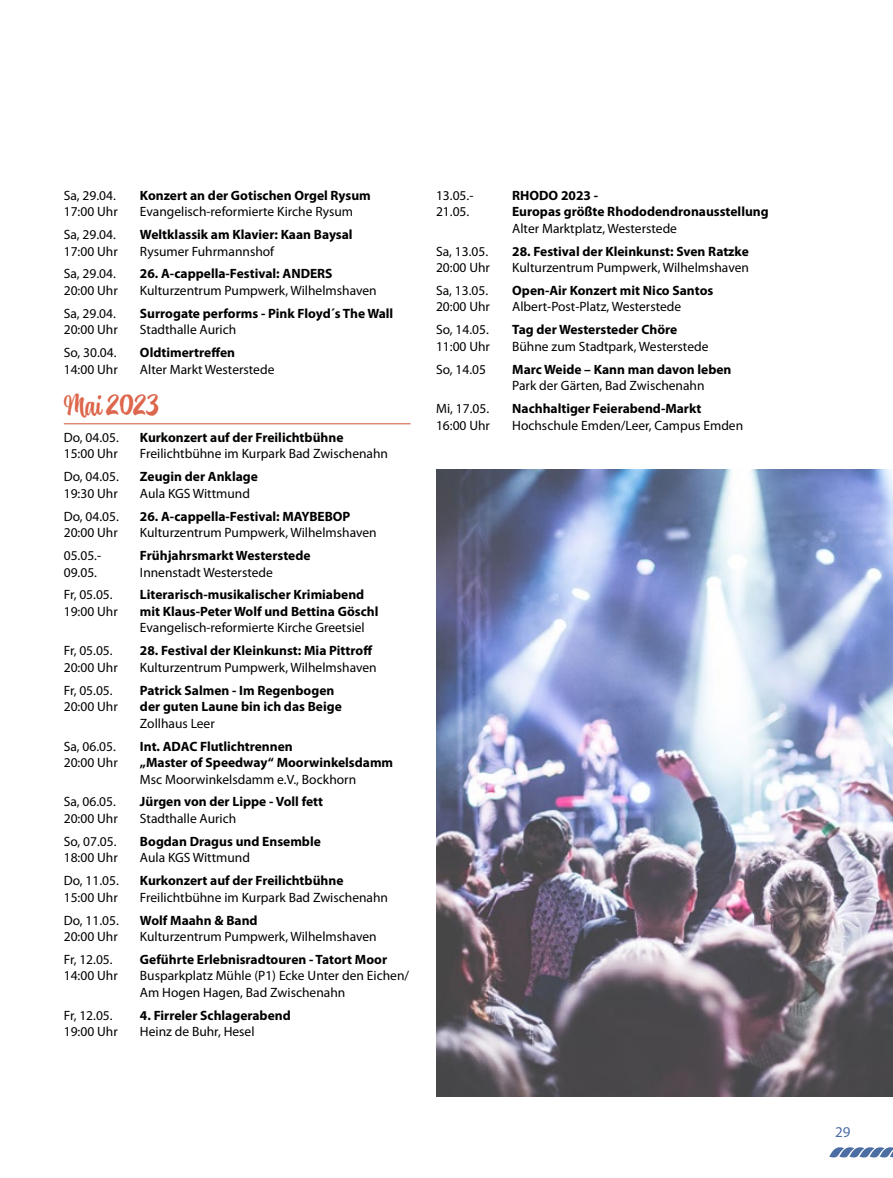
<style>
.page{position:relative;width:893px;height:1178px;background:#fff}
.page>*{position:absolute;margin:0;border:0;box-sizing:border-box;transform-origin:0 0}
.t1{font:27px "Atocha";color:#dc674c}
.t2{font:15px "Myriad Pro";color:#4c6ea3}
.t3{font:13.5px/16.5px "Myriad Pro";color:#000}
.t4{font:700 13.5px/16.5px "Myriad Pro";color:#000}
</style>
<div class="page">
<svg style="left:829px;top:1147px;width:64px;height:11px"></svg>
<img style="left:436px;top:470px;width:457px;height:627px">
<hr style="left:64px;top:423px;width:346px;height:1px;background:#dc674c">
<p class="t3" style="left:64px;top:187px;width:55px">Sa, 29.04.<br>17:00 Uhr</p>
<p class="t4" style="left:140px;top:186px;width:232px">Konzert an der Gotischen Orgel Rysum</p>
<p class="t3" style="left:140px;top:203px;width:215px">Evangelisch-reformierte Kirche Rysum</p>
<p class="t3" style="left:64px;top:226px;width:55px">Sa, 29.04.<br>17:00 Uhr</p>
<p class="t4" style="left:140px;top:226px;width:214px">Weltklassik am Klavier: Kaan Baysal</p>
<p class="t3" style="left:140px;top:243px;width:136px">Rysumer Fuhrmannshof</p>
<p class="t3" style="left:64px;top:265px;width:55px">Sa, 29.04.<br>20:00 Uhr</p>
<p class="t4" style="left:140px;top:265px;width:194px">26. A-cappella-Festival: ANDERS</p>
<p class="t3" style="left:140px;top:282px;width:238px">Kulturzentrum Pumpwerk, Wilhelmshaven</p>
<p class="t3" style="left:64px;top:305px;width:55px">Sa, 29.04.<br>20:00 Uhr</p>
<p class="t4" style="left:140px;top:305px;width:255px">Surrogate performs - Pink Floyd´s The Wall</p>
<p class="t3" style="left:140px;top:321px;width:98px">Stadthalle Aurich</p>
<p class="t3" style="left:64px;top:344px;width:55px">So, 30.04.<br>14:00 Uhr</p>
<p class="t4" style="left:140px;top:344px;width:97px">Oldtimertreffen</p>
<p class="t3" style="left:140px;top:361px;width:136px">Alter Markt Westerstede</p>
<h1 class="t1" style="left:64px;top:386px;width:96px">Mai 2023</h1>
<p class="t3" style="left:64px;top:429px;width:57px">Do, 04.05.<br>15:00 Uhr</p>
<p class="t4" style="left:140px;top:429px;width:205px">Kurkonzert auf der Freilichtbühne</p>
<p class="t3" style="left:140px;top:445px;width:250px">Freilichtbühne im Kurpark Bad Zwischenahn</p>
<p class="t3" style="left:64px;top:468px;width:57px">Do, 04.05.<br>19:30 Uhr</p>
<p class="t4" style="left:140px;top:468px;width:119px">Zeugin der Anklage</p>
<p class="t3" style="left:140px;top:485px;width:112px">Aula KGS Wittmund</p>
<p class="t3" style="left:64px;top:508px;width:57px">Do, 04.05.<br>20:00 Uhr</p>
<p class="t4" style="left:140px;top:507px;width:212px">26. A-cappella-Festival: MAYBEBOP</p>
<p class="t3" style="left:140px;top:524px;width:238px">Kulturzentrum Pumpwerk, Wilhelmshaven</p>
<p class="t3" style="left:64px;top:547px;width:39px">05.05.-<br>09.05.</p>
<p class="t4" style="left:140px;top:547px;width:172px">Frühjahrsmarkt Westerstede</p>
<p class="t3" style="left:140px;top:563px;width:134px">Innenstadt Westerstede</p>
<p class="t3" style="left:64px;top:586px;width:55px">Fr, 05.05.<br>19:00 Uhr</p>
<p class="t4" style="left:140px;top:586px;width:240px">Literarisch-musikalischer Krimiabend mit Klaus-Peter Wolf und Bettina Göschl</p>
<p class="t3" style="left:140px;top:619px;width:226px">Evangelisch-reformierte Kirche Greetsiel</p>
<p class="t3" style="left:64px;top:642px;width:55px">Fr, 05.05.<br>20:00 Uhr</p>
<p class="t4" style="left:140px;top:642px;width:234px">28. Festival der Kleinkunst: Mia Pittroff</p>
<p class="t3" style="left:140px;top:659px;width:238px">Kulturzentrum Pumpwerk, Wilhelmshaven</p>
<p class="t3" style="left:64px;top:682px;width:55px">Fr, 05.05.<br>20:00 Uhr</p>
<p class="t4" style="left:140px;top:681px;width:203px">Patrick Salmen - Im Regenbogen der guten Laune bin ich das Beige</p>
<p class="t3" style="left:140px;top:715px;width:76px">Zollhaus Leer</p>
<p class="t3" style="left:64px;top:737px;width:55px">Sa, 06.05.<br>20:00 Uhr</p>
<p class="t4" style="left:140px;top:737px;width:255px">Int. ADAC Flutlichtrennen<br>„Master of Speedway“ Moorwinkelsdamm</p>
<p class="t3" style="left:140px;top:770px;width:218px">Msc Moorwinkelsdamm e.V., Bockhorn</p>
<p class="t3" style="left:64px;top:793px;width:55px">Sa, 06.05.<br>20:00 Uhr</p>
<p class="t4" style="left:140px;top:793px;width:185px">Jürgen von der Lippe - Voll fett</p>
<p class="t3" style="left:140px;top:810px;width:98px">Stadthalle Aurich</p>
<p class="t3" style="left:64px;top:833px;width:55px">So, 07.05.<br>18:00 Uhr</p>
<p class="t4" style="left:140px;top:832px;width:182px">Bogdan Dragus und Ensemble</p>
<p class="t3" style="left:140px;top:849px;width:112px">Aula KGS Wittmund</p>
<p class="t3" style="left:64px;top:872px;width:57px">Do, 11.05.<br>15:00 Uhr</p>
<p class="t4" style="left:140px;top:872px;width:205px">Kurkonzert auf der Freilichtbühne</p>
<p class="t3" style="left:140px;top:889px;width:250px">Freilichtbühne im Kurpark Bad Zwischenahn</p>
<p class="t3" style="left:64px;top:911px;width:57px">Do, 11.05.<br>20:00 Uhr</p>
<p class="t4" style="left:140px;top:911px;width:119px">Wolf Maahn &amp; Band</p>
<p class="t3" style="left:140px;top:928px;width:238px">Kulturzentrum Pumpwerk, Wilhelmshaven</p>
<p class="t3" style="left:64px;top:951px;width:55px">Fr, 12.05.<br>14:00 Uhr</p>
<p class="t4" style="left:140px;top:951px;width:249px">Geführte Erlebnisradtouren - Tatort Moor</p>
<p class="t3" style="left:140px;top:967px;width:271px">Busparkplatz Mühle (P1) Ecke Unter den Eichen/<br>Am Hogen Hagen, Bad Zwischenahn</p>
<p class="t3" style="left:64px;top:1007px;width:55px">Fr, 12.05.<br>19:00 Uhr</p>
<p class="t4" style="left:140px;top:1006px;width:152px">4. Firreler Schlagerabend</p>
<p class="t3" style="left:140px;top:1023px;width:116px">Heinz de Buhr, Hesel</p>
<p class="t3" style="left:436px;top:187px;width:39px">13.05.-<br>21.05.</p>
<p class="t4" style="left:512px;top:186px;width:258px">RHODO 2023 -<br>Europas größte Rhododendronausstellung</p>
<p class="t3" style="left:512px;top:220px;width:166px">Alter Marktplatz, Westerstede</p>
<p class="t3" style="left:436px;top:243px;width:55px">Sa, 13.05.<br>20:00 Uhr</p>
<p class="t4" style="left:512px;top:242px;width:238px">28. Festival der Kleinkunst: Sven Ratzke</p>
<p class="t3" style="left:512px;top:259px;width:238px">Kulturzentrum Pumpwerk, Wilhelmshaven</p>
<p class="t3" style="left:436px;top:282px;width:55px">Sa, 13.05.<br>20:00 Uhr</p>
<p class="t4" style="left:512px;top:282px;width:203px">Open-Air Konzert mit Nico Santos</p>
<p class="t3" style="left:512px;top:298px;width:170px">Albert-Post-Platz, Westerstede</p>
<p class="t3" style="left:436px;top:321px;width:55px">So, 14.05.<br>11:00 Uhr</p>
<p class="t4" style="left:512px;top:321px;width:167px">Tag der Westersteder Chöre</p>
<p class="t3" style="left:512px;top:338px;width:198px">Bühne zum Stadtpark, Westerstede</p>
<p class="t3" style="left:436px;top:361px;width:51px">So, 14.05</p>
<p class="t4" style="left:512px;top:360px;width:221px">Marc Weide – Kann man davon leben</p>
<p class="t3" style="left:512px;top:377px;width:194px">Park der Gärten, Bad Zwischenahn</p>
<p class="t3" style="left:436px;top:400px;width:55px">Mi, 17.05.<br>16:00 Uhr</p>
<p class="t4" style="left:512px;top:400px;width:191px">Nachhaltiger Feierabend-Markt</p>
<p class="t3" style="left:512px;top:417px;width:232px">Hochschule Emden/Leer, Campus Emden</p>
<p class="t2" style="left:835px;top:1123px;width:17px">29</p>
</div>
